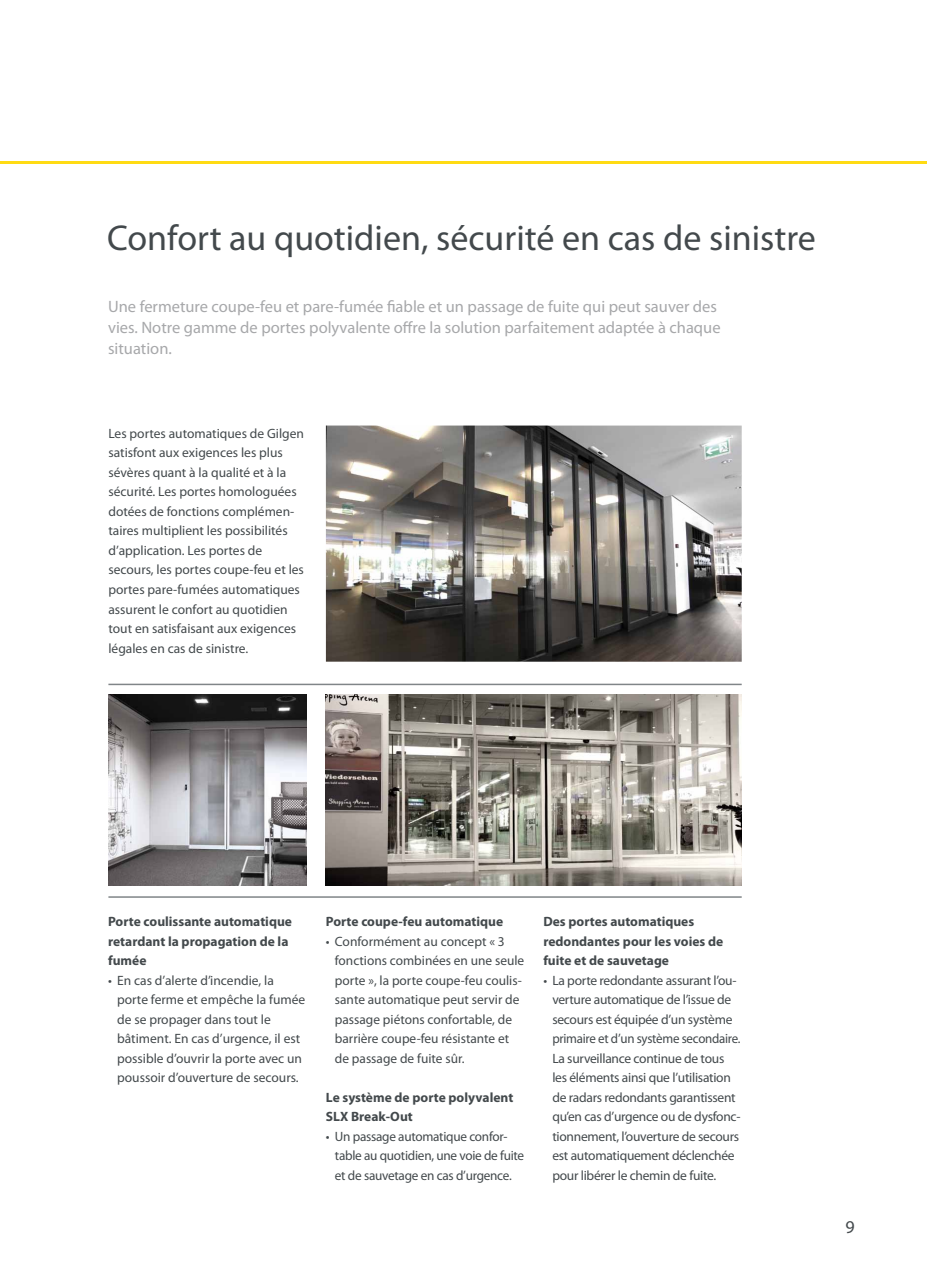
<style>
.page{position:relative;width:927px;height:1285px;background:#fff}
.page>*{position:absolute;margin:0;border:0;box-sizing:border-box;transform-origin:0 0}
.t1{font:36px "Myriad Pro";color:#43494c}
.t2{font:18px "Myriad Pro";color:#43494c}
.t3{font:16.5px/21px "Myriad Pro";color:#a7a8aa}
.t4{font:13.5px/19.5px "Myriad Pro";color:#43494c}
.t5{font:13.5px/19.5px "Myriad Pro";letter-spacing:-.02em;color:#43494c}
.t6{font:700 13.5px/19.5px "Myriad Pro";color:#43494c}
</style>
<div class="page">
<img style="left:108px;top:694px;width:199px;height:191px">
<img style="left:326px;top:694px;width:416px;height:191px">
<img style="left:326px;top:425px;width:416px;height:236px">
<hr style="left:108px;top:683px;width:634px;height:2px;background:#808588">
<hr style="left:108px;top:896px;width:634px;height:1px;background:#808588">
<hr style="left:0;top:161px;width:927px;height:3px;background:#ffdb13">
<h1 class="t1" style="left:107px;top:216px;width:710px">Confort au quotidien, sécurité en cas de sinistre</h1>
<p class="t3" style="left:108px;top:296px;width:614px">Une fermeture coupe-feu et pare-fumée fiable et un passage de fuite qui peut sauver des vies. Notre gamme de portes polyvalente offre la solution parfaitement adaptée à chaque situation.</p>
<p class="t4" style="left:108px;top:423px;width:197px">Les portes automatiques de Gilgen satisfont aux exigences les plus sévères quant à la qualité et à la sécurité. Les portes homologuées dotées de fonctions complémen&shy;taires multiplient les possibilités d’application. Les portes de secours, les portes coupe-feu et les portes pare-fumées automatiques assurent le confort au quotidien tout en satisfaisant aux exigences légales en cas de sinistre.</p>
<p class="t6" style="left:108px;top:911px;width:185px">Porte coulissante automatique retardant la propagation de la fumée</p>
<p class="t4" style="left:117px;top:969px;width:190px;text-indent:-9px">• En cas d’alerte d’incendie, la porte ferme et empêche la fumée de se propager dans tout le bâtiment. En cas d’urgence, il est possible d’ouvrir la porte avec un poussoir d’ouverture de secours.</p>
<p class="t6" style="left:326px;top:911px;width:179px">Porte coupe-feu automatique</p>
<p class="t4" style="left:335px;top:930px;width:191px;text-indent:-9px">• Conformément au concept « 3 fonctions combinées en une seule porte », la porte coupe-feu coulis&shy;sante automatique peut servir de passage piétons confortable, de barrière coupe-feu résistante et de passage de fuite sûr.</p>
<p class="t6" style="left:326px;top:1086px;width:189px">Le système de porte polyvalent<br>SLX Break-Out</p>
<p class="t5" style="left:335px;top:1126px;width:191px;text-indent:-9px">• Un passage automatique confor&shy;table au quotidien, une voie de fuite et de sauvetage en cas d’urgence.</p>
<p class="t6" style="left:543px;top:911px;width:181px">Des portes automatiques redondantes pour les voies de fuite et de sauvetage</p>
<p class="t5" style="left:552px;top:969px;width:190px;text-indent:-9px">• La porte redondante assurant l’ou&shy;verture automatique de l’issue de secours est équipée d’un système primaire et d’un système secondaire.<br>La surveillance continue de tous les éléments ainsi que l’utilisation de radars redondants garantissent qu’en cas d’urgence ou de dysfonc&shy;tionnement, l’ouverture de secours est automatiquement déclenchée pour libérer le chemin de fuite.</p>
<h2 class="t2" style="left:845px;top:1215px;width:11px">9</h2>
</div>
